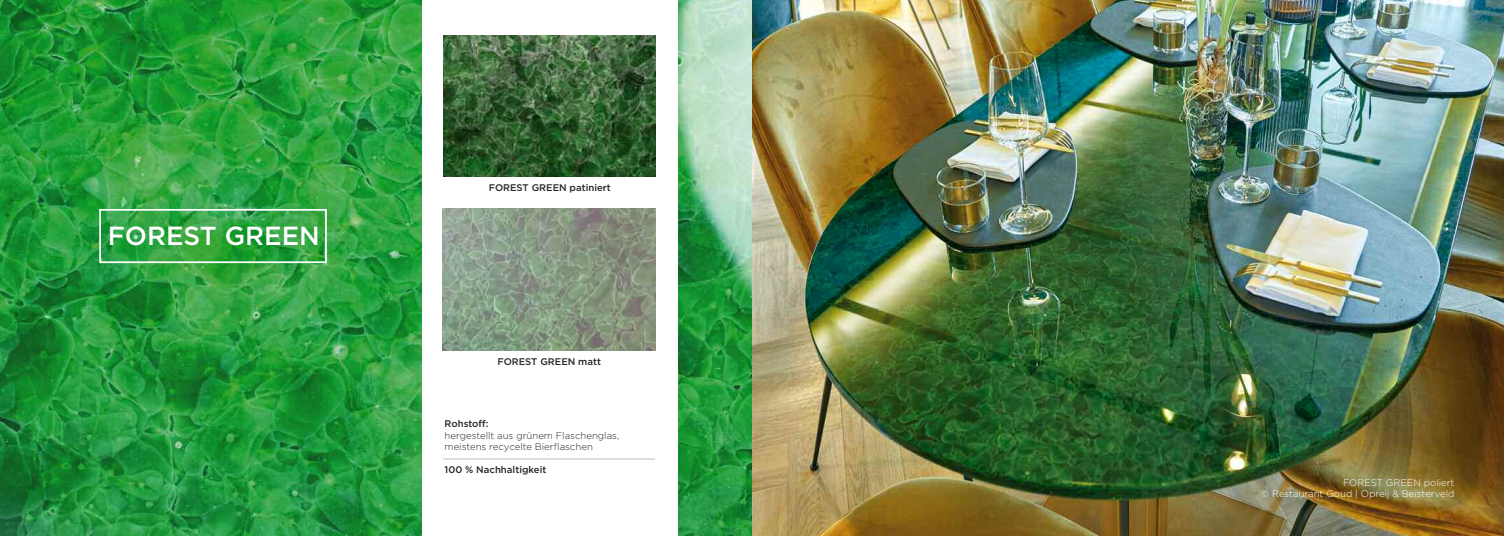
<style>
.page{position:relative;width:1504px;height:536px;background:#fff}
.page>*{position:absolute;margin:0;border:0;box-sizing:border-box;transform-origin:0 0}
.t1{font:500 26.16px "Gotham";color:#fff}
.t2{font:500 9.62px "Gotham";color:#272526}
.t3{font:300 9.62px/11.5px "Gotham";color:#272526}
.t4{font:300 9.62px/11.5px "Gotham";color:#fff;text-align:right}
</style>
<div class="page">
<img style="left:0;top:0;width:1503px;height:536px">
<div style="left:99px;top:209px;width:228px;height:54px;border:2px solid #fff"></div>
<div style="left:422px;top:0;width:255px;height:536px;background:#fff"></div>
<img style="left:443px;top:209px;width:212px;height:141px">
<img style="left:443px;top:35px;width:212px;height:142px">
<hr style="left:443px;top:459px;width:212px;height:1px;background:#bebebe">
<h1 class="t1" style="left:108px;top:227px;width:213px">FOREST GREEN</h1>
<p class="t2" style="left:488px;top:184px;width:124px">FOREST GREEN patiniert</p>
<p class="t2" style="left:497px;top:358px;width:105px">FOREST GREEN matt</p>
<p class="t2" style="left:444px;top:420px;width:45px">Rohstoff:</p>
<p class="t3" style="left:444px;top:430px;width:176px">hergestellt aus grünem Flaschenglas, meistens recycelte Bierflaschen</p>
<p class="t2" style="left:444px;top:466px;width:103px">100 % Nachhaltigkeit</p>
<p class="t4" style="left:1260px;top:477px;width:195px">FOREST GREEN poliert<br>© Restaurant Goud | Opreij &amp; Beisterveld</p>
</div>
